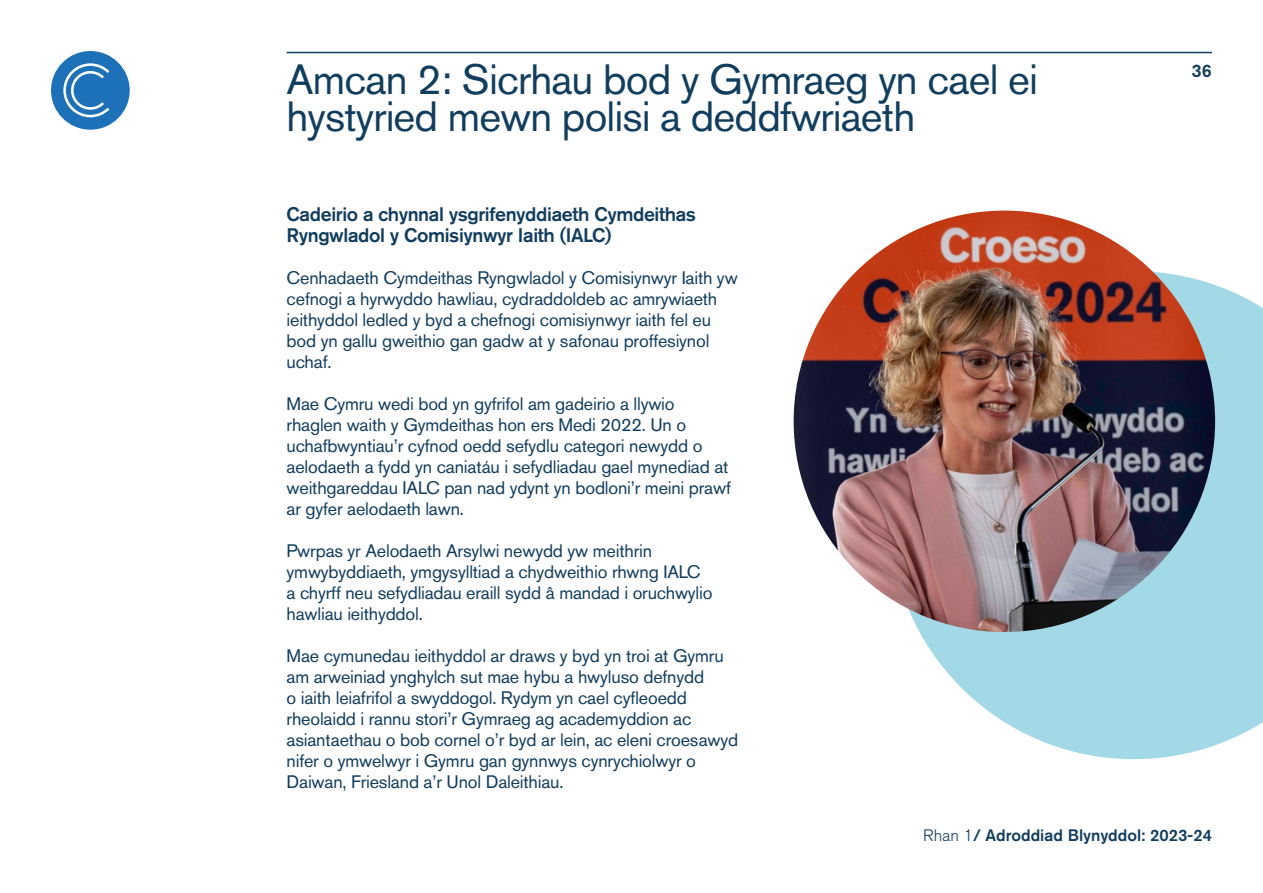
<style>
.page{position:relative;width:1263px;height:893px;background:#fff}
.page>*{position:absolute;margin:0;border:0;box-sizing:border-box;transform-origin:0 0}
.t1{font:42px/37.5px "Akzidenz Grotesk Pro";letter-spacing:-.02em;color:#113d5e}
.Bodycopy__Dark_Blue__P{font:500 19.5px/21px "Akzidenz Grotesk Pro";letter-spacing:-.02em;color:#113d5e}
.Bodycopy__Dark_Blue__P-2{font:18px/21px "Akzidenz Grotesk Pro";letter-spacing:-.01em;color:#113d5e}
.t2{font:500 18px "Akzidenz Grotesk Pro";color:#113d5e}
.t3{font:500 16.5px "Akzidenz Grotesk Pro";color:#113d5e}
.s1{font-weight:300}
</style>
<div class="page">
<hr style="left:287px;top:52px;width:925px;height:1px;background:#113d5e">
<div style="left:51px;top:51px;width:79px;height:79px;background:#1d71b8;border-radius:50%"></div>
<svg style="left:63px;top:63px;width:46px;height:54px"></svg>
<svg style="left:890px;top:271px;width:373px;height:488px;fill:#a3d8e7"></svg>
<img style="left:794px;top:211px;width:421px;height:421px;border-radius:211px">
<h1 class="t1" style="left:287px;top:60px;width:753px">Amcan 2: Sicrhau bod y Gymraeg yn cael ei hystyried mewn polisi a deddfwriaeth</h1>
<p class="t2" style="left:1191px;top:59px;width:22px">36</p>
<p class="Bodycopy__Dark_Blue__P" style="left:287px;top:203px;width:411px">Cadeirio a chynnal ysgrifenyddiaeth Cymdeithas<br>Ryngwladol y Comisiynwyr Iaith (IALC)</p>
<p class="Bodycopy__Dark_Blue__P-2" style="left:287px;top:267px;width:453px">Cenhadaeth Cymdeithas Ryngwladol y Comisiynwyr Iaith yw cefnogi a hyrwyddo hawliau, cydraddoldeb ac amrywiaeth ieithyddol ledled y byd a chefnogi comisiynwyr iaith fel eu bod yn gallu gweithio gan gadw at y safonau proffesiynol uchaf.</p>
<p class="Bodycopy__Dark_Blue__P-2" style="left:287px;top:393px;width:446px">Mae Cymru wedi bod yn gyfrifol am gadeirio a llywio rhaglen waith y Gymdeithas hon ers Medi 2022. Un o uchafbwyntiau’r cyfnod oedd sefydlu categori newydd o aelodaeth a fydd yn caniatáu i sefydliadau gael mynediad at weithgareddau IALC pan nad ydynt yn bodloni’r meini prawf ar gyfer aelodaeth lawn.</p>
<p class="Bodycopy__Dark_Blue__P-2" style="left:287px;top:540px;width:427px">Pwrpas yr Aelodaeth Arsylwi newydd yw meithrin ymwybyddiaeth, ymgysylltiad a chydweithio rhwng IALC a chyrff neu sefydliadau eraill sydd â mandad i oruchwylio hawliau ieithyddol.</p>
<p class="Bodycopy__Dark_Blue__P-2" style="left:287px;top:645px;width:453px">Mae cymunedau ieithyddol ar draws y byd yn troi at Gymru am arweiniad ynghylch sut mae hybu a hwyluso defnydd<br>o iaith leiafrifol a swyddogol. Rydym yn cael cyfleoedd rheolaidd i rannu stori’r Gymraeg ag academyddion ac asiantaethau o bob cornel o’r byd ar lein, ac eleni croesawyd nifer o ymwelwyr i Gymru gan gynnwys cynrychiolwyr o Daiwan, Friesland a’r Unol Daleithiau.</p>
<p class="t3" style="left:923px;top:825px;width:290px"><span class="s1">Rhan 1</span>/ Adroddiad Blynyddol: 2023-24</p>
</div>
